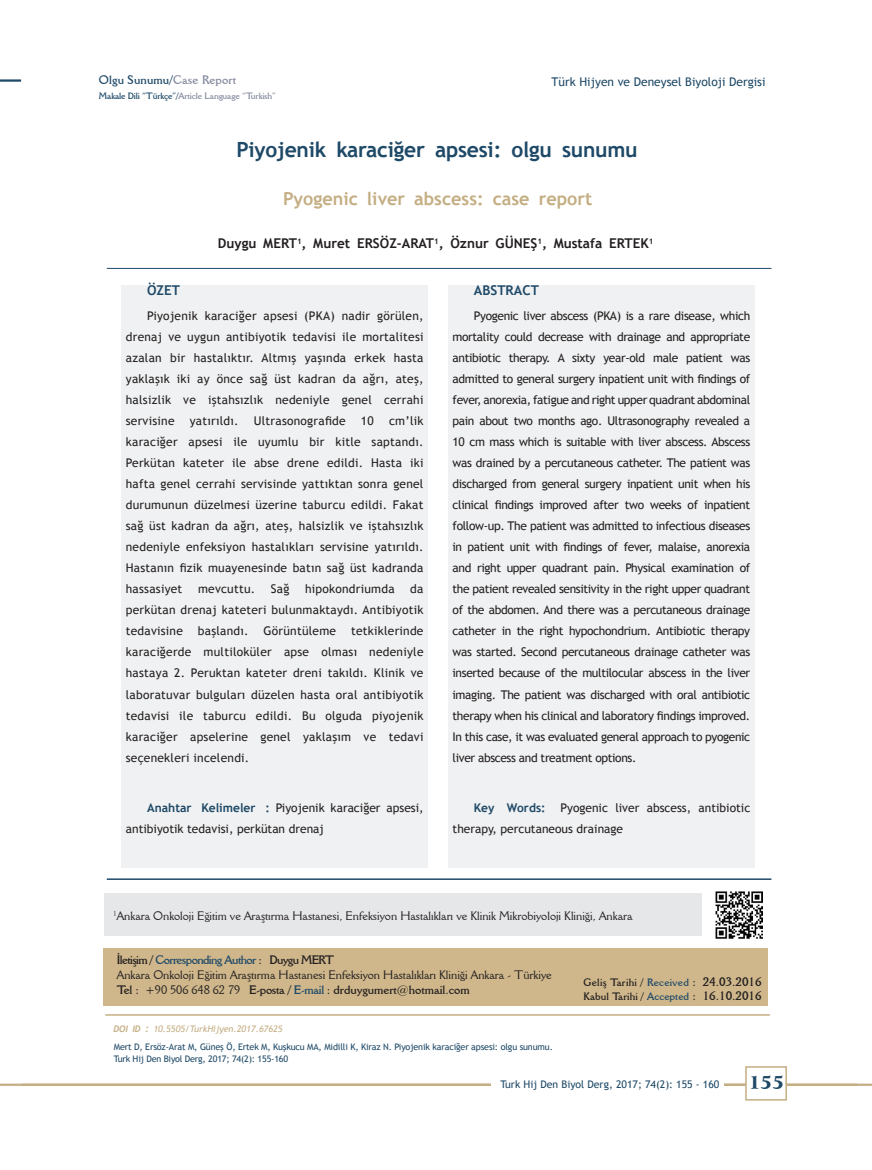
<style>
.page{position:relative;width:872px;height:1170px;background:#fff}
.page>*{position:absolute;margin:0;border:0;box-sizing:border-box;transform-origin:0 0}
.üst_başlık{font:700 21px "Trebuchet MS";letter-spacing:-.01em;color:#1e4967}
.üst_başlık-2{font:700 18px "Trebuchet MS";color:#c4ae83}
.metin{font:900 18px "Arrus BT";color:#1e4967}
.metin-2{font:700 13.5px "Trebuchet MS";color:#231f20}
.metin-3{font:700 13.5px "Trebuchet MS";color:#1e4967}
.metin-4{font:12px/21px "Trebuchet MS";letter-spacing:.02em;color:#231f20;text-align:justify}
.yazarlar{font:12px "Della Robbia BT";color:#231f20}
.metin-5{font:12px/21px "Trebuchet MS";color:#231f20}
.yazarlar-2{font:700 12px "Della Robbia BT";color:#231f20}
.yazarlar-3{font:700 12px "Della Robbia BT";letter-spacing:-.05em;color:#231f20}
.metin-6{font:12px "Trebuchet MS";color:#1e4967}
.metin-7{font:700 12px "Della Robbia BT";letter-spacing:.01em;color:#1e4967}
.yazarlar-4{font:700 12px "Della Robbia BT";letter-spacing:-.025em;color:#231f20}
.metin-8{font:10.5px "Trebuchet MS";color:#1e4967}
.yazarlar-5{font:700 10.5px "Della Robbia BT";letter-spacing:.03em;color:#231f20}
.yazarlar-6{font:700 10.5px "Della Robbia BT";letter-spacing:.01em;color:#231f20}
.metin-9{font:9px "Trebuchet MS";letter-spacing:-.015em;color:#1e4967}
.metin-10{font:700 9px "Della Robbia BT";letter-spacing:-.015em;color:#858b9f}
.metin-11{font:italic 9px "Trebuchet MS";color:#c4ae83}
.s1{color:#858b9f}
.s2{color:#1e4967}
.s3{font-weight:700;color:#1e4967}
.s4{font-weight:400}
.s5{font-family:"Trebuchet";font-weight:700}
.s6{font-family:"Trebuchet";font-weight:700;font-size:10.5px}
.s7{font-size:12px}
</style>
<div class="page">
<hr style="left:21px;top:1083px;width:851px;height:2px;background:#c4ae83">
<hr style="left:0;top:1083px;width:21px;height:2px;background:#c4ae83">
<hr style="left:0;top:79px;width:21px;height:3px;background:#1e4967">
<div style="left:491px;top:1070px;width:233px;height:28px;background:#fff"></div>
<div style="left:745px;top:1066px;width:42px;height:34px;background:#fff;border:2px solid #c4ae83"></div>
<div style="left:448px;top:285px;width:306px;height:582px;background:#f0f1f2"></div>
<div style="left:122px;top:285px;width:306px;height:582px;background:#f0f1f2"></div>
<hr style="left:107px;top:268px;width:664px;height:1px;background:#1e4967">
<div style="left:104px;top:893px;width:598px;height:42px;background:#e6e7e9"></div>
<hr style="left:105px;top:1014px;width:665px;height:1px;background:#c4ae83">
<hr style="left:107px;top:878px;width:664px;height:1px;background:#1e4967">
<div style="left:103px;top:948px;width:664px;height:57px;background:#cfb78b"></div>
<img style="left:715px;top:891px;width:47px;height:47px">
<p class="metin-7" style="left:99px;top:73px;width:139px">Olgu Sunumu/<span class="s1">Case Report</span></p>
<p class="metin-10" style="left:99px;top:90px;width:178px"><span class="s2">Makale Dili “Türkçe”/</span>Article Language “Turkish”</p>
<p class="metin-6" style="left:551px;top:75px;width:215px">Türk Hijyen ve Deneysel Biyoloji Dergisi</p>
<p class="üst_başlık" style="left:236px;top:136px;width:403px">Piyojenik karaciğer apsesi: olgu sunumu</p>
<p class="üst_başlık-2" style="left:283px;top:187px;width:311px">Pyogenic liver abscess: case report</p>
<p class="metin-2" style="left:218px;top:235px;width:437px">Duygu MERT<sup>1</sup>, Muret ERSÖZ-ARAT<sup>1</sup>, Öznur GÜNEŞ<sup>1</sup>, Mustafa ERTEK<sup>1</sup></p>
<p class="metin-3" style="left:474px;top:282px;width:67px">ABSTRACT</p>
<p class="metin-4" style="left:452px;top:306px;width:299px;text-indent:21px">Pyogenic liver abscess (PKA) is a rare disease, which mortality could decrease with drainage and appropriate antibiotic therapy. A sixty year-old male patient was admitted to general surgery inpatient unit with findings of fever, anorexia, fatigue and right upper quadrant abdominal pain about two months ago. Ultrasonography revealed a 10 cm mass which is suitable with liver abscess. Abscess was drained by a percutaneous catheter. The patient was discharged from general surgery inpatient unit when his clinical findings improved after two weeks of inpatient follow-up. The patient was admitted to infectious diseases in patient unit with findings of fever, malaise, anorexia and right upper quadrant pain. Physical examination of the patient revealed sensitivity in the right upper quadrant of the abdomen. And there was a percutaneous drainage catheter in the right hypochondrium. Antibiotic therapy was started. Second percutaneous drainage catheter was inserted because of the multilocular abscess in the liver imaging. The patient was discharged with oral antibiotic therapy when his clinical and laboratory findings improved.<br>In this case, it was evaluated general approach to pyogenic liver abscess and treatment options.</p>
<p class="metin-5" style="left:452px;top:797px;width:299px;text-indent:21px"><span class="s3">Key Words:</span> Pyogenic liver abscess, antibiotic therapy, percutaneous drainage</p>
<p class="metin-3" style="left:147px;top:282px;width:34px">ÖZET</p>
<p class="metin-4" style="left:126px;top:306px;width:299px;text-indent:21px">Piyojenik karaciğer apsesi (PKA) nadir görülen, drenaj ve uygun antibiyotik tedavisi ile mortalitesi azalan bir hastalıktır. Altmış yaşında erkek hasta yaklaşık iki ay önce sağ üst kadran da ağrı, ateş, halsizlik ve iştahsızlık nedeniyle genel cerrahi servisine</p>
<p class="metin-4" style="left:126px;top:411px;width:299px;text-indent:263px">cm’lik karaciğer apsesi ile uyumlu bir kitle saptandı.<br>Perkütan kateter ile abse drene edildi. Hasta iki hafta genel cerrahi servisinde yattıktan sonra genel durumunun düzelmesi üzerine taburcu edildi. Fakat sağ üst kadran da ağrı, ateş, halsizlik ve iştahsızlık nedeniyle enfeksiyon hastalıkları servisine yatırıldı.<br>Hastanın fizik muayenesinde batın sağ üst kadranda hassasiyet</p>
<p class="metin-4" style="left:190px;top:411px;width:50px">yatırıldı.</p>
<p class="metin-4" style="left:254px;top:411px;width:93px">Ultrasonografide</p>
<p class="metin-4" style="left:361px;top:411px;width:14px">10</p>
<p class="metin-4" style="left:198px;top:579px;width:59px">mevcuttu.</p>
<p class="metin-4" style="left:271px;top:579px;width:20px">Sağ</p>
<p class="metin-4" style="left:305px;top:579px;width:91px">hipokondriumda</p>
<p class="metin-4" style="left:126px;top:579px;width:299px;text-indent:284px">da perkütan drenaj kateteri bulunmaktaydı. Antibiyotik tedavisine başlandı. Görüntüleme tetkiklerinde karaciğerde multiloküler apse olması nedeniyle hastaya 2. Peruktan kateter dreni takıldı. Klinik ve laboratuvar bulguları düzelen hasta oral antibiyotik tedavisi ile taburcu edildi. Bu olguda piyojenik karaciğer apselerine genel yaklaşım ve tedavi seçenekleri incelendi.</p>
<p class="metin-5" style="left:126px;top:797px;width:299px;text-indent:21px"><span class="s3">Anahtar Kelimeler :</span> Piyojenik karaciğer apsesi, antibiyotik tedavisi, perkütan drenaj</p>
<p class="yazarlar" style="left:113px;top:908px;width:521px"><sup>1</sup>Ankara Onkoloji Eğitim ve Araştırma Hastanesi, Enfeksiyon Hastalıkları ve Klinik Mikrobiyoloji Kliniği, Ankara</p>
<p class="yazarlar-3" style="left:117px;top:952px;width:219px">İletişim / <span class="s2">Corresponding Author</span> : Duygu MERT</p>
<p class="yazarlar" style="left:117px;top:967px;width:436px">Ankara Onkoloji Eğitim Araştırma Hastanesi Enfeksiyon Hastalıkları Kliniği Ankara - Türkiye</p>
<p class="yazarlar-2" style="left:117px;top:982px;width:354px">Tel : <span class="s4">+90 506 648 62 79</span> E-posta / <span class="s2">E-mail</span> : drduygumert@hotmail.com</p>
<p class="metin-11" style="left:113px;top:1023px;width:171px"><span class="s5">DOI ID</span> <span class="s6">:</span> 10.5505/TurkHijyen.2017.67625</p>
<p class="metin-9" style="left:114px;top:1041px;width:441px">Mert D, Ersöz-Arat M, Güneş Ö, Ertek M, Kuşkucu MA, Midilli K, Kiraz N. Piyojenik karaciğer apsesi: olgu sunumu.</p>
<p class="metin-9" style="left:114px;top:1053px;width:176px">Turk Hij Den Biyol Derg, 2017; 74(2): 155-160</p>
<p class="yazarlar-4" style="left:702px;top:973px;width:60px">24.03.2016</p>
<p class="yazarlar-4" style="left:702px;top:988px;width:60px">16.10.2016</p>
<p class="yazarlar-5" style="left:583px;top:975px;width:114px">Geliş Tarihi / <span class="s2">Received</span> <span class="s7">:</span></p>
<p class="yazarlar-6" style="left:583px;top:989px;width:114px">Kabul Tarihi / <span class="s2">Accepted</span> <span class="s7">:</span></p>
<p class="metin-8" style="left:500px;top:1077px;width:220px">Turk Hij Den Biyol Derg, 2017; 74(2): 155 - 160</p>
<p class="metin" style="left:748px;top:1070px;width:37px">155</p>
</div>
